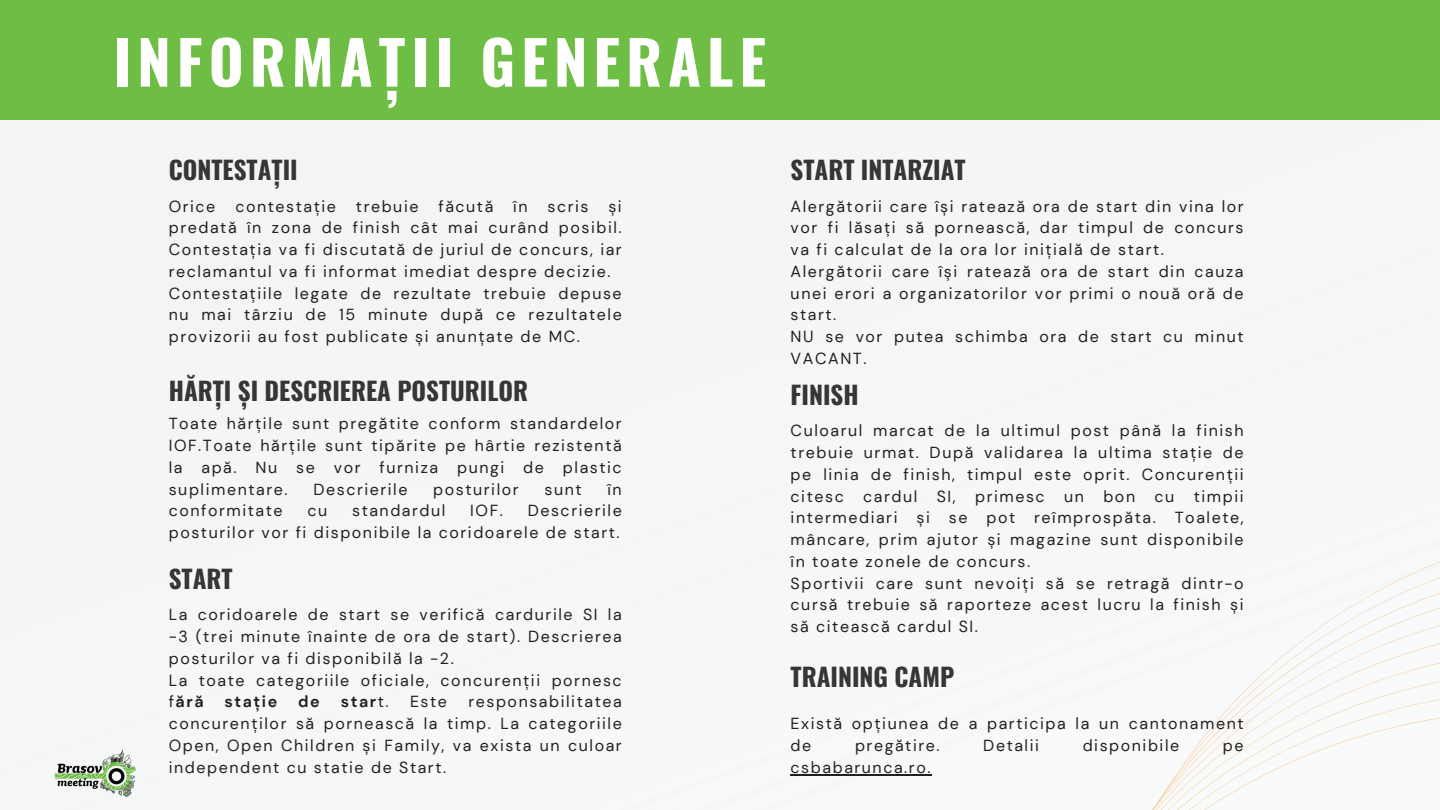
<style>
.page{position:relative;width:1440px;height:810px;background:#fff}
.page>*{position:absolute;margin:0;border:0;box-sizing:border-box;transform-origin:0 0}
.t1{font:700 60px "Oswald";letter-spacing:.1em;color:#fff}
.t2{font:700 25px "Oswald";color:#363636}
.t3{font:16px/21.8px "DM Sans";letter-spacing:.1em;color:#231f20;text-align:justify}
.t4{font:700 16px "DM Sans";letter-spacing:.1em;color:#231f20}
.s1{font-weight:700}
.s2{font-weight:400}
</style>
<div class="page">
<div style="left:0;top:120px;width:1440px;height:690px;background:#f5f6f7"></div>
<svg style="left:1020px;top:293px;width:420px;height:517px"></svg>
<div style="left:0;top:0;width:1440px;height:120px;background:#6ebe45"></div>
<hr style="left:791px;top:774px;width:141px;height:2px;background:#231f20">
<img style="left:36px;top:740px;width:119px;height:66px">
<h1 class="t1" style="left:113px;top:15px;width:654px">INFORMAȚII GENERALE</h1>
<h2 class="t2" style="left:169px;top:151px;width:130px">CONTESTAȚII</h2>
<p class="t3" style="left:169px;top:195px;width:455px">Orice contestație trebuie făcută în scris și predată în zona de finish cât mai curând posibil.<br>Contestația va fi discutată de juriul de concurs, iar reclamantul va fi informat imediat despre decizie.</p>
<p class="t3" style="left:169px;top:282px;width:455px">Contestațiile legate de rezultate trebuie depuse nu mai târziu de 15 minute după ce rezultatele provizorii au fost publicate și anunțate de MC.</p>
<h2 class="t2" style="left:169px;top:371px;width:361px">HĂRȚI ȘI DESCRIEREA POSTURILOR</h2>
<p class="t3" style="left:169px;top:413px;width:455px">Toate hărțile sunt pregătite conform standardelor IOF.Toate hărțile sunt tipărite pe hârtie rezistentă la apă. Nu se vor furniza pungi de plastic suplimentare.</p>
<p class="t3" style="left:313px;top:478px;width:96px">Descrierile</p>
<p class="t3" style="left:433px;top:478px;width:87px">posturilor</p>
<p class="t3" style="left:544px;top:478px;width:39px">sunt</p>
<p class="t3" style="left:608px;top:478px;width:16px">în</p>
<p class="t3" style="left:169px;top:500px;width:455px;text-align:right">Descrierile<br>posturilor vor fi disponibile la coridoarele de start.</p>
<h2 class="t2" style="left:169px;top:559px;width:65px">START</h2>
<p class="t3" style="left:169px;top:604px;width:455px">La coridoarele de start se verifică cardurile SI la -3 (trei minute înainte de ora de start). Descrierea posturilor va fi disponibilă la -2.</p>
<p class="t3" style="left:169px;top:669px;width:455px">La toate categoriile oficiale, concurenții pornesc f<span class="s1">ără</span></p>
<p class="t3" style="left:169px;top:500px;width:115px">conformitate</p>
<p class="t3" style="left:307px;top:500px;width:21px">cu</p>
<p class="t3" style="left:352px;top:500px;width:95px">standardul</p>
<p class="t3" style="left:470px;top:500px;width:34px">IOF.</p>
<p class="t3" style="left:169px;top:691px;width:455px;text-indent:300px">responsabilitatea concurenților să pornească la timp. La categoriile Open, Open Children și Family, va exista un culoar independent cu statie de Start.</p>
<p class="t4" style="left:225px;top:691px;width:54px">stație</p>
<p class="t4" style="left:298px;top:691px;width:23px">de</p>
<p class="t4" style="left:341px;top:691px;width:49px">star<span class="s2">t.</span></p>
<p class="t3" style="left:410px;top:691px;width:39px">Este</p>
<p class="t2" style="left:791px;top:151px;width:176px">START INTARZIAT</p>
<h2 class="t3" style="left:791px;top:195px;width:455px">Alergătorii care își ratează ora de start din vina lor vor fi lăsați să pornească, dar timpul de concurs va fi calculat de la ora lor inițială de start.</h2>
<p class="t3" style="left:791px;top:260px;width:455px">Alergătorii care își ratează ora de start din cauza unei erori a organizatorilor vor primi o nouă oră de start.</p>
<p class="t3" style="left:791px;top:326px;width:455px">NU se vor putea schimba ora de start cu minut<br>VACANT.</p>
<p class="t2" style="left:791px;top:375px;width:70px">FINISH</p>
<p class="t3" style="left:791px;top:420px;width:455px">Culoarul marcat de la ultimul post până la finish trebuie urmat. După validarea la ultima stație de pe linia de finish, timpul este oprit. Concurenții citesc cardul SI, primesc un bon cu timpii intermediari și se pot reîmprospăta. Toalete, mâncare, prim ajutor și magazine sunt disponibile în toate zonele de concurs.</p>
<h2 class="t3" style="left:791px;top:572px;width:455px">Sportivii care sunt nevoiți să se retragă dintr-o cursă trebuie să raporteze acest lucru la finish și să citească cardul SI.</h2>
<p class="t2" style="left:791px;top:657px;width:165px">TRAINING CAMP</p>
<p class="t3" style="left:791px;top:713px;width:455px">Există opțiunea de a participa la un cantonament de</p>
<p class="t3" style="left:855px;top:734px;width:86px">pregătire.</p>
<p class="t3" style="left:983px;top:734px;width:57px">Detalii</p>
<p class="t3" style="left:1083px;top:734px;width:98px">disponibile</p>
<p class="t3" style="left:1223px;top:734px;width:22px">pe</p>
<p class="t3" style="left:791px;top:756px;width:141px">csbabarunca.ro.</p>
</div>
